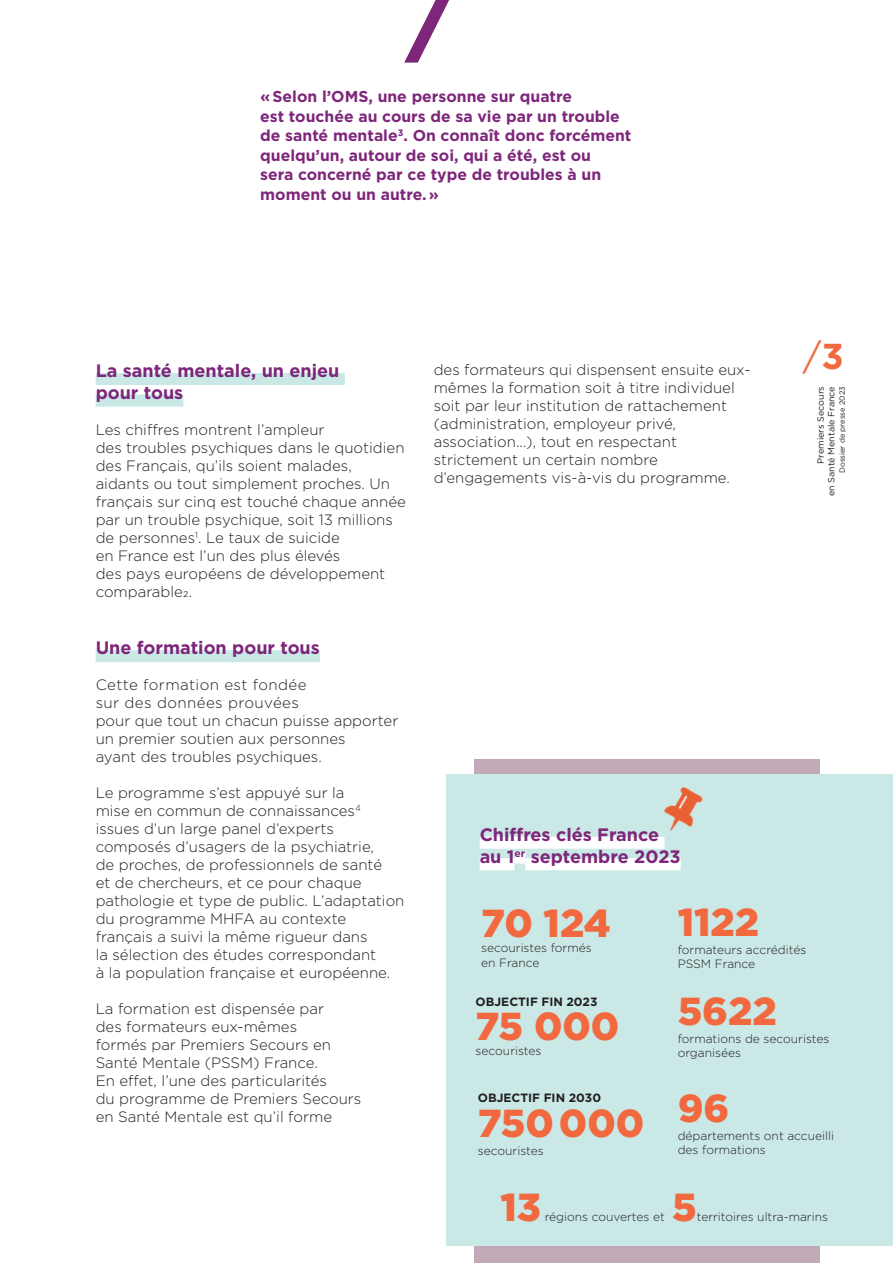
<style>
.page{position:relative;width:893px;height:1263px;background:#fff}
.page>*{position:absolute;margin:0;border:0;box-sizing:border-box;transform-origin:0 0}
.t1{font:900 39px "Gotham";color:#f2693f}
.t2{font:36px "Gotham";color:#f2693f}
.t3{font:700 18px/21.6px "Gotham";color:#7d267a}
.t4{font:700 15.75px/19.5px "Gotham";color:#7d267a}
.t5{font:300 15px/18px "Gotham";color:#231f20}
.t6{font:300 12px/14.4px "Gotham";color:#231f20}
.t7{font:700 12px "Gotham";color:#231f20}
.t8{font:9px/10.5px "Gotham";color:#231f20;text-align:right}
.t9{font:7.5px "Gotham";color:#231f20}
.s1{font-weight:700}
</style>
<div class="page">
<div style="left:96px;top:373px;width:249px;height:12px;background:#c9e8e6"></div>
<div style="left:96px;top:395px;width:87px;height:12px;background:#c9e8e6"></div>
<div style="left:96px;top:650px;width:224px;height:12px;background:#c9e8e6"></div>
<div style="left:474px;top:760px;width:346px;height:503px;background:#c2a9b7"></div>
<div style="left:446px;top:774px;width:447px;height:471px;background:#c9e8e6"></div>
<div style="left:480px;top:837px;width:184px;height:12px;background:#fff"></div>
<div style="left:480px;top:858px;width:34px;height:12px;background:#fff"></div>
<div style="left:514px;top:851px;width:11px;height:12px;background:#fff"></div>
<div style="left:525px;top:858px;width:156px;height:12px;background:#fff"></div>
<img style="left:664px;top:787px;width:39px;height:44px">
<p class="t4" style="left:260px;top:87px;width:373px">« Selon l’OMS, une personne sur quatre<br>est touchée au cours de sa vie par un trouble de santé mentale<sup>3</sup>. On connaît donc forcément quelqu’un, autour de soi, qui a été, est ou<br>sera concerné par ce type de troubles à un moment ou un autre. »</p>
<p class="t3" style="left:96px;top:360px;width:245px">La santé mentale, un enjeu</p>
<p class="t3" style="left:96px;top:381px;width:89px">pour tous</p>
<p class="t5" style="left:96px;top:420px;width:312px">Les chiffres montrent l’ampleur<br>des troubles psychiques dans le quotidien des Français, qu’ils soient malades, aidants ou tout simplement proches. Un français sur cinq est touché chaque année par un trouble psychique, soit 13 millions de personnes<sup>1</sup>. Le taux de suicide<br>en France est l’un des plus élevés<br>des pays européens de développement comparable2.</p>
<p class="t5" style="left:434px;top:360px;width:318px">des formateurs qui dispensent ensuite eux&shy;mêmes la formation soit à titre individuel soit par leur institution de rattachement (administration, employeur privé, association…), tout en respectant strictement un certain nombre d’engagements vis-à-vis du programme.</p>
<h2 class="t2" style="left:803px;top:333px;width:42px">/<span class="s1">3</span></h2>
<p class="t8" style="left:815px;top:496px;width:111px;rotate:-90deg">Premiers Secours<br>en Santé Mentale France</p>
<p class="t9" style="left:837px;top:473px;width:88px;rotate:-90deg">Dossier de presse 2023</p>
<p class="t3" style="left:96px;top:637px;width:226px">Une formation pour tous</p>
<p class="t5" style="left:96px;top:676px;width:304px">Cette formation est fondée<br>sur des données prouvées<br>pour que tout un chacun puisse apporter un premier soutien aux personnes<br>ayant des troubles psychiques.</p>
<p class="t5" style="left:96px;top:784px;width:310px">Le programme s’est appuyé sur la<br>mise en commun de connaissances<sup>4 </sup>issues d’un large panel d’experts composés d’usagers de la psychiatrie,<br>de proches, de professionnels de santé<br>et de chercheurs, et ce pour chaque pathologie et type de public. L’adaptation du programme MHFA au contexte français a suivi la même rigueur dans<br>la sélection des études correspondant<br>à la population française et européenne.</p>
<p class="t5" style="left:96px;top:1000px;width:267px">La formation est dispensée par<br>des formateurs eux-mêmes<br>formés par Premiers Secours en<br>Santé Mentale (PSSM) France.<br>En effet, l’une des particularités<br>du programme de Premiers Secours en Santé Mentale est qu’il forme</p>
<p class="t3" style="left:480px;top:824px;width:203px">Chiffres clés France au 1<sup>er</sup> septembre 2023</p>
<p class="t1" style="left:481px;top:901px;width:131px">70 124</p>
<p class="t6" style="left:481px;top:940px;width:112px">secouristes formés</p>
<p class="t6" style="left:481px;top:955px;width:60px">en France</p>
<p class="t7" style="left:476px;top:994px;width:123px">OBJECTIF FIN 2023</p>
<p class="t1" style="left:476px;top:1004px;width:145px">75 000</p>
<p class="t6" style="left:476px;top:1044px;width:67px">secouristes</p>
<p class="t7" style="left:478px;top:1090px;width:125px">OBJECTIF FIN 2030</p>
<p class="t1" style="left:478px;top:1100px;width:168px">750000</p>
<p class="t6" style="left:478px;top:1143px;width:67px">secouristes</p>
<p class="t1" style="left:678px;top:899px;width:83px">1122</p>
<p class="t6" style="left:678px;top:942px;width:130px">formateurs accrédités<br>PSSM France</p>
<p class="t1" style="left:678px;top:988px;width:101px">5622</p>
<p class="t6" style="left:678px;top:1031px;width:153px">formations de secouristes organisées</p>
<p class="t1" style="left:678px;top:1086px;width:53px">96</p>
<p class="t6" style="left:678px;top:1128px;width:158px">départements ont accueilli des formations</p>
<p class="t1" style="left:500px;top:1185px;width:42px">13</p>
<p class="t6" style="left:545px;top:1209px;width:122px">régions couvertes et</p>
<p class="t1" style="left:672px;top:1185px;width:26px">5</p>
<p class="t6" style="left:697px;top:1209px;width:133px">territoires ultra-marins</p>
</div>
